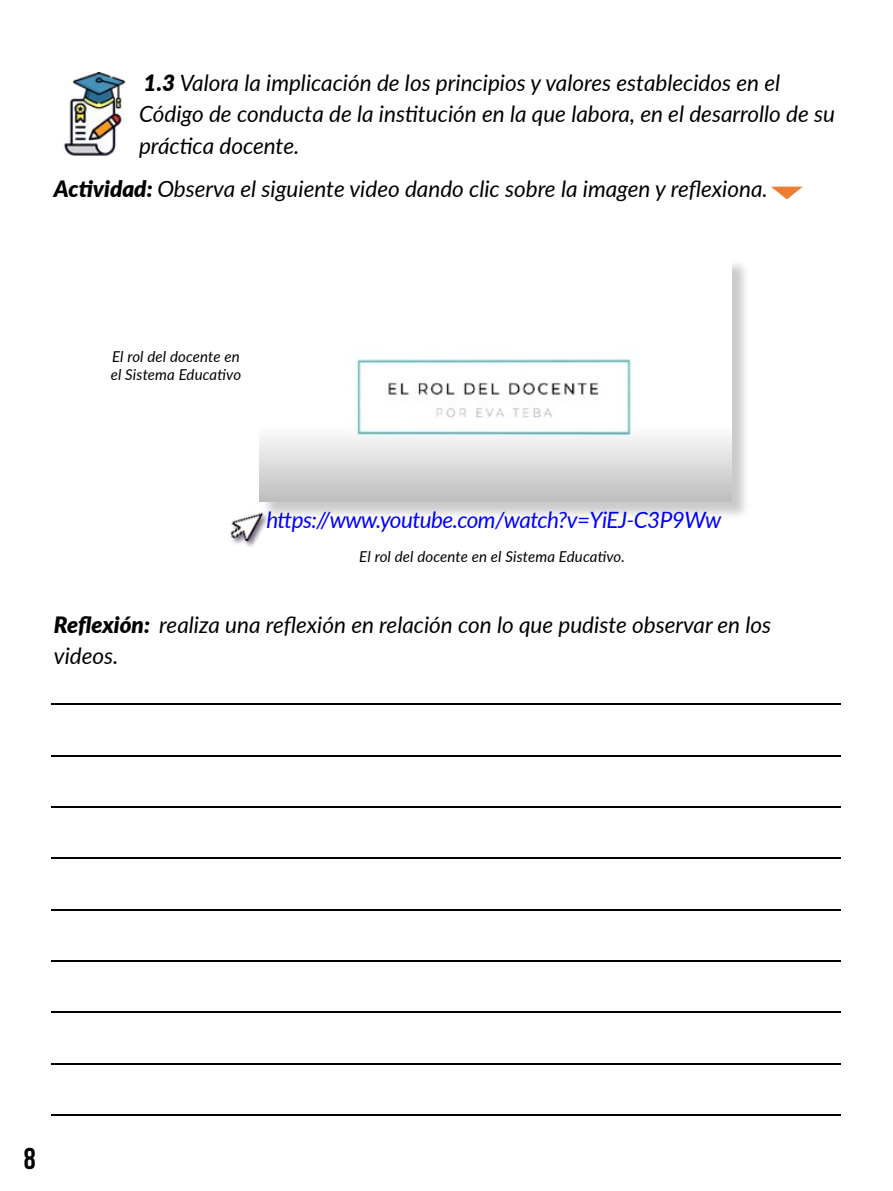
<style>
.page{position:relative;width:893px;height:1191px;background:#fff}
.page>*{position:absolute;margin:0;border:0;box-sizing:border-box;transform-origin:0 0}
.t1{font:700 30px "Bebas Neue";color:#000}
.t2{font:italic 22.5px/31.5px "Lato";color:#000}
.t3{font:italic 22.5px "Lato";letter-spacing:-.025em;color:#00f}
.t4{font:italic 15px/18px "Lato";letter-spacing:.01em;color:#000}
.s1{font-weight:900}
</style>
<div class="page">
<div style="left:261px;top:259px;width:489px;height:261px;background:#000;opacity:.21"></div>
<img style="left:259px;top:259px;width:472px;height:242px">
<img style="left:230px;top:511px;width:39px;height:35px">
<hr style="left:52px;top:703px;width:789px;height:1px;background:#000">
<hr style="left:52px;top:755px;width:789px;height:1px;background:#000">
<hr style="left:52px;top:806px;width:789px;height:1px;background:#000">
<hr style="left:52px;top:857px;width:789px;height:1px;background:#000">
<hr style="left:52px;top:909px;width:789px;height:1px;background:#000">
<hr style="left:52px;top:960px;width:789px;height:1px;background:#000">
<hr style="left:52px;top:1012px;width:789px;height:1px;background:#000">
<hr style="left:52px;top:1063px;width:789px;height:1px;background:#000">
<hr style="left:52px;top:1114px;width:789px;height:1px;background:#000">
<svg style="left:771px;top:187px;width:32px;height:12px"></svg>
<img style="left:63px;top:73px;width:63px;height:83px">
<p class="t2" style="left:139px;top:66px;width:697px"><span class="s1">1.3</span> Valora la implicación de los principios y valores establecidos en el<br>Código de conducta de la institución en la que labora, en el desarrollo de su práctica docente.</p>
<p class="t2" style="left:54px;top:172px;width:715px"><span class="s1">Actividad:</span> Observa el siguiente video dando clic sobre la imagen y reflexiona.</p>
<p class="t4" style="left:111px;top:347px;width:132px">El rol del docente en el Sistema Educativo</p>
<p class="t3" style="left:266px;top:503px;width:456px">https://www.youtube.com/watch?v=YiEJ-C3P9Ww</p>
<p class="t4" style="left:359px;top:547px;width:267px">El rol del docente en el Sistema Educativo.</p>
<p class="t2" style="left:54px;top:607px;width:719px"><span class="s1">Reflexión:</span> realiza una reflexión en relación con lo que pudiste observar en los videos.</p>
<h1 class="t1" style="left:24px;top:1142px;width:13px">8</h1>
</div>
